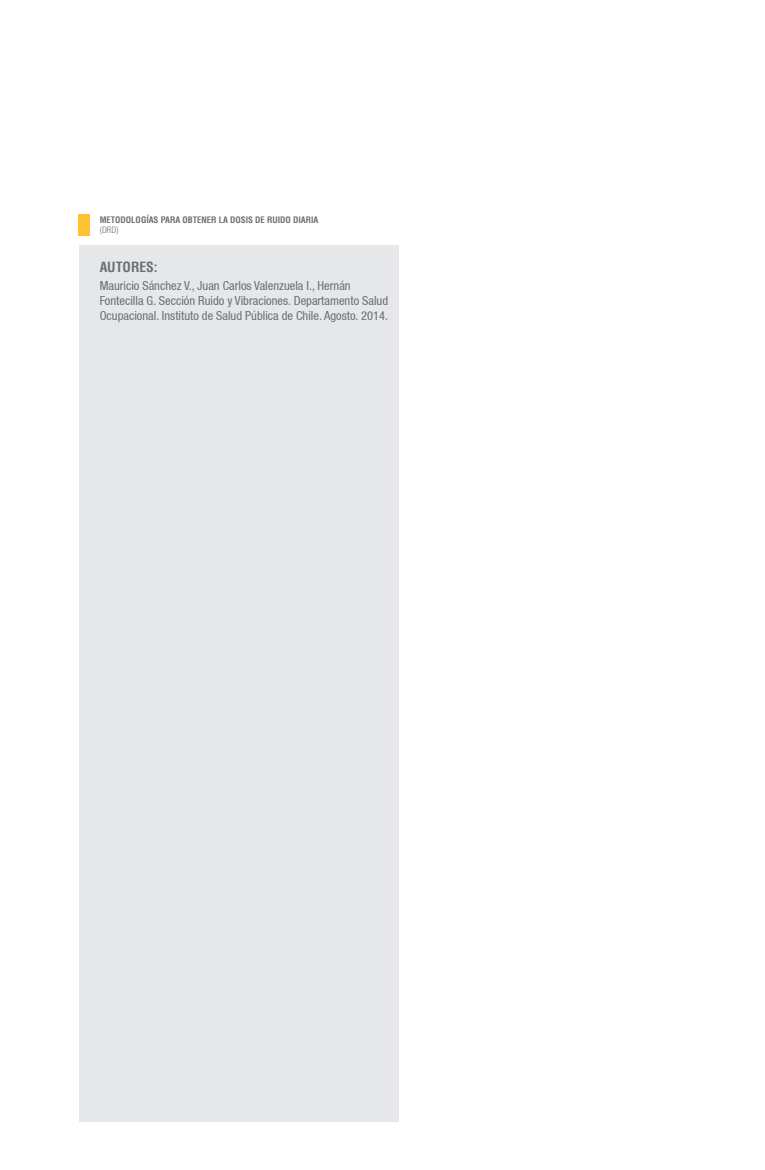
<style>
.page{position:relative;width:765px;height:1170px;background:#fff}
.page>*{position:absolute;margin:0;border:0;box-sizing:border-box;transform-origin:0 0}
.titulo{font:700 condensed 13.75px "Helvetica";color:#6c6d70}
.nombre{font:condensed 12.5px/15px "Helvetica 57";color:#6c6d70}
.titulo_00{font:700 condensed 8.75px "Helvetica";color:#6c6d70}
.titulo_00-2{font:300 condensed 8.75px "Helvetica";color:#6c6d70}
</style>
<div class="page">
<div style="left:79px;top:245px;width:319px;height:876px;background:#e6e7e9"></div>
<div style="left:79px;top:214px;width:11px;height:21px;background:#fec231"></div>
<p class="titulo_00" style="left:100px;top:214px;width:220px">METODOLOGÍAS PARA OBTENER LA DOSIS DE RUIDO DIARIA</p>
<p class="titulo_00-2" style="left:100px;top:225px;width:20px">(DRD)</p>
<p class="titulo" style="left:100px;top:258px;width:60px">AUTORES:</p>
<p class="nombre" style="left:100px;top:278px;width:290px">Mauricio Sánchez V., Juan Carlos Valenzuela I., Hernán<br>Fontecilla G. Sección Ruido y Vibraciones. Departamento Salud<br>Ocupacional. Instituto de Salud Pública de Chile. Agosto. 2014.</p>
</div>
